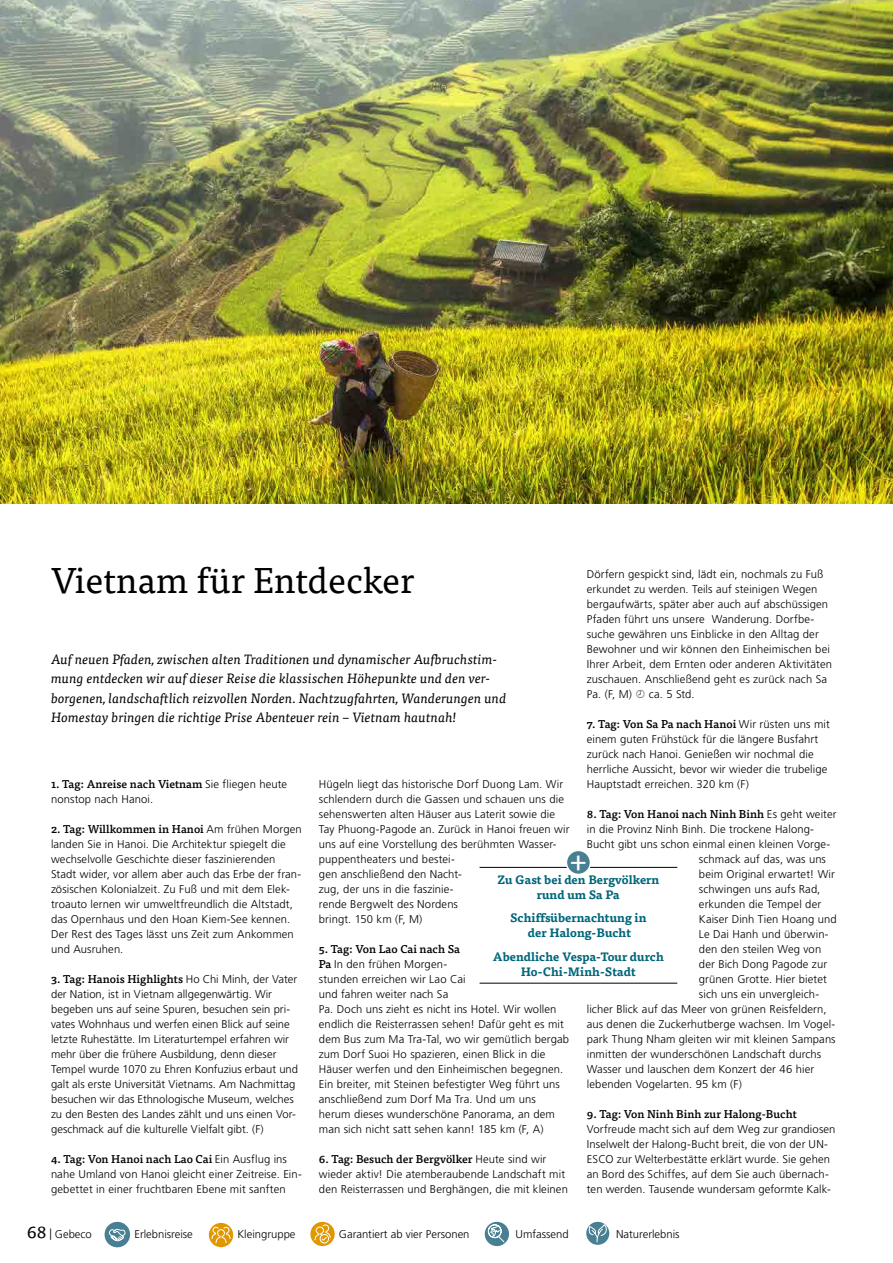
<style>
.page{position:relative;width:893px;height:1263px;background:#fff}
.page>*{position:absolute;margin:0;border:0;box-sizing:border-box;transform-origin:0 0}
.t1{font:36px "Tisa OT";color:#000}
.t2{font:30px "Tisa OT";color:#fff}
.t3{font:18px "Tisa OT";color:#000}
.t4{font:italic 13.5px/19.5px "Tisa OT";letter-spacing:.005em;color:#000}
.t5{font:700 12px/15px "Tisa OT";color:#00667b;text-align:center}
.t6{font:300 11.25px/15px "Frutiger LT Pro";letter-spacing:.01em;color:#000}
.t7{font:500 11.25px "Tisa OT";color:#000}
.s1{font-family:"Frutiger LT Pro";font-weight:300}
.s2{font-family:"Tisa OT";font-weight:500}
.s3{font-family:"Frutiger LT Pro";font-weight:300;font-size:11.25px}
</style>
<div class="page">
<img style="left:0;top:0;width:893px;height:503px">
<hr style="left:480px;top:983px;width:197px;height:1px;background:#000">
<hr style="left:480px;top:867px;width:197px;height:1px;background:#000">
<div style="left:566px;top:850px;width:24px;height:24px;background:#487f92;border-radius:50%"></div>
<div style="left:566px;top:850px;width:25px;height:25px;border:2px solid #fff;border-radius:50%"></div>
<div style="left:209px;top:1223px;width:24px;height:24px;background:#e09700;border-radius:50%"></div>
<svg style="left:211px;top:1226px;width:20px;height:17px"></svg>
<div style="left:105px;top:1222px;width:25px;height:25px;background:#487f92;border-radius:50%"></div>
<svg style="left:108px;top:1228px;width:18px;height:14px"></svg>
<svg style="left:310px;top:1222px;width:25px;height:24px"></svg>
<svg style="left:314px;top:1224px;width:17px;height:20px"></svg>
<svg style="left:586px;top:1222px;width:23px;height:23px"></svg>
<svg style="left:589px;top:1221px;width:18px;height:22px"></svg>
<div style="left:485px;top:1222px;width:24px;height:24px;background:#487f92;border-radius:50%"></div>
<svg style="left:488px;top:1224px;width:17px;height:19px"></svg>
<h1 class="t1" style="left:51px;top:559px;width:365px">Vietnam für Entdecker</h1>
<p class="t6" style="left:587px;top:567px;width:247px">Dörfern gespickt sind, lädt ein, nochmals zu Fuß erkundet zu werden. Teils auf steinigen Wegen bergaufwärts, später aber auch auf abschüssigen Pfaden führt uns unsere Wanderung. Dorfbe&shy;suche gewähren uns Einblicke in den Alltag der Bewohner und wir können den Einheimischen bei Ihrer Arbeit, dem Ernten oder anderen Aktivitäten zuschauen. Anschließend geht es zurück nach Sa Pa. (F, M)</p>
<p class="t4" style="left:51px;top:649px;width:457px">Auf neuen Pfaden, zwischen alten Traditionen und dynamischer Aufbruchstim&shy;mung entdecken wir auf dieser Reise die klassischen Höhepunkte und den ver&shy;borgenen, landschaftlich reizvollen Norden. Nachtzugfahrten, Wanderungen und Homestay bringen die richtige Prise Abenteuer rein – Vietnam hautnah!</p>
<p class="t6" style="left:649px;top:687px;width:47px">ca. 5 Std.</p>
<p class="t7" style="left:587px;top:717px;width:245px">7. Tag: Von Sa Pa nach Hanoi <span class="s1">Wir rüsten uns mit</span></p>
<p class="t6" style="left:587px;top:732px;width:242px">einem guten Frühstück für die längere Busfahrt zurück nach Hanoi. Genießen wir nochmal die herrliche Aussicht, bevor wir wieder die trubelige Hauptstadt erreichen. 320 km (F)</p>
<p class="t7" style="left:587px;top:807px;width:251px">8. Tag: Von Hanoi nach Ninh Binh <span class="s1">Es geht weiter</span></p>
<p class="t6" style="left:587px;top:822px;width:229px">in die Provinz Ninh Binh. Die trockene Halong-</p>
<p class="t6" style="left:587px;top:837px;width:245px">Bucht gibt uns schon einmal einen kleinen Vorge-</p>
<p class="t6" style="left:699px;top:852px;width:129px">schmack auf das, was uns</p>
<p class="t6" style="left:699px;top:867px;width:137px">beim Original erwartet! Wir</p>
<p class="t6" style="left:699px;top:882px;width:123px">schwingen uns aufs Rad,</p>
<p class="t6" style="left:699px;top:897px;width:124px">erkunden die Tempel der</p>
<p class="t6" style="left:699px;top:912px;width:139px">Kaiser Dinh Tien Hoang und</p>
<p class="t6" style="left:699px;top:927px;width:131px">Le Dai Hanh und überwin-</p>
<p class="t6" style="left:699px;top:942px;width:124px">den den steilen Weg von</p>
<p class="t6" style="left:699px;top:957px;width:130px">der Bich Dong Pagode zur</p>
<p class="t6" style="left:699px;top:972px;width:129px">grünen Grotte. Hier bietet</p>
<p class="t6" style="left:699px;top:987px;width:122px">sich uns ein unvergleich-</p>
<p class="t6" style="left:587px;top:1002px;width:241px">licher Blick auf das Meer von grünen Reisfeldern,</p>
<p class="t6" style="left:587px;top:1017px;width:250px">aus denen die Zuckerhutberge wachsen. Im Vogel-</p>
<p class="t6" style="left:587px;top:1032px;width:250px">park Thung Nham gleiten wir mit kleinen Sampans</p>
<p class="t6" style="left:587px;top:1047px;width:236px">inmitten der wunderschönen Landschaft durchs</p>
<p class="t6" style="left:587px;top:1062px;width:229px">Wasser und lauschen dem Konzert der 46 hier</p>
<p class="t6" style="left:587px;top:1077px;width:157px">lebenden Vogelarten. 95 km (F)</p>
<p class="t7" style="left:587px;top:1107px;width:212px">9. Tag: Von Ninh Binh zur Halong-Bucht</p>
<p class="t6" style="left:587px;top:1122px;width:250px">Vorfreude macht sich auf dem Weg zur grandiosen Inselwelt der Halong-Bucht breit, die von der UN-ESCO zur Welterbestätte erklärt wurde. Sie gehen an Bord des Schiffes, auf dem Sie auch übernach&shy;ten werden. Tausende wundersam geformte Kalk-</p>
<p class="t6" style="left:319px;top:777px;width:252px">Hügeln liegt das historische Dorf Duong Lam. Wir schlendern durch die Gassen und schauen uns die sehenswerten alten Häuser aus Laterit sowie die Tay Phuong-Pagode an. Zurück in Hanoi freuen wir uns auf eine Vorstellung des berühmten Wasser&shy;puppentheaters und bestei-<br>gen anschließend den Nacht-<br>zug, der uns in die faszinie-<br>rende Bergwelt des Nordens<br>bringt. 150 km (F, M)</p>
<p class="t7" style="left:319px;top:942px;width:143px">5. Tag: Von Lao Cai nach Sa</p>
<p class="t6" style="left:319px;top:957px;width:252px"><span class="s2">Pa</span> In den frühen Morgen-<br>stunden erreichen wir Lao Cai<br>und fahren weiter nach Sa<br>Pa. Doch uns zieht es nicht ins Hotel. Wir wollen endlich die Reisterrassen sehen! Dafür geht es mit dem Bus zum Ma Tra-Tal, wo wir gemütlich bergab zum Dorf Suoi Ho spazieren, einen Blick in die Häuser werfen und den Einheimischen begegnen.<br>Ein breiter, mit Steinen befestigter Weg führt uns anschließend zum Dorf Ma Tra. Und um uns herum dieses wunderschöne Panorama, an dem man sich nicht satt sehen kann! 185 km (F, A)</p>
<p class="t7" style="left:319px;top:1152px;width:229px">6. Tag: Besuch der Bergvölker <span class="s1">Heute sind wir</span></p>
<p class="t6" style="left:319px;top:1167px;width:251px">wieder aktiv! Die atemberaubende Landschaft mit den Reisterrassen und Berghängen, die mit kleinen</p>
<p class="t7" style="left:51px;top:777px;width:238px">1. Tag: Anreise nach Vietnam <span class="s1">Sie fliegen heute</span></p>
<p class="t6" style="left:51px;top:792px;width:104px">nonstop nach Hanoi.</p>
<p class="t7" style="left:51px;top:822px;width:252px">2. Tag: Willkommen in Hanoi <span class="s1">Am frühen Morgen</span></p>
<p class="t6" style="left:51px;top:837px;width:252px">landen Sie in Hanoi. Die Architektur spiegelt die wechselvolle Geschichte dieser faszinierenden Stadt wider, vor allem aber auch das Erbe der fran&shy;zösischen Kolonialzeit. Zu Fuß und mit dem Elek&shy;troauto lernen wir umweltfreundlich die Altstadt, das Opernhaus und den Hoan Kiem-See kennen.<br>Der Rest des Tages lässt uns Zeit zum Ankommen und Ausruhen.</p>
<p class="t7" style="left:51px;top:972px;width:248px">3. Tag: Hanois Highlights <span class="s1">Ho Chi Minh, der Vater</span></p>
<p class="t6" style="left:51px;top:987px;width:249px">der Nation, ist in Vietnam allgegenwärtig. Wir begeben uns auf seine Spuren, besuchen sein pri&shy;vates Wohnhaus und werfen einen Blick auf seine letzte Ruhestätte. Im Literaturtempel erfahren wir mehr über die frühere Ausbildung, denn dieser Tempel wurde 1070 zu Ehren Konfuzius erbaut und galt als erste Universität Vietnams. Am Nachmittag besuchen wir das Ethnologische Museum, welches zu den Besten des Landes zählt und uns einen Vor&shy;geschmack auf die kulturelle Vielfalt gibt. (F)</p>
<p class="t7" style="left:51px;top:1152px;width:237px">4. Tag: Von Hanoi nach Lao Cai <span class="s1">Ein Ausflug ins</span></p>
<p class="t6" style="left:51px;top:1167px;width:252px">nahe Umland von Hanoi gleicht einer Zeitreise. Ein&shy;gebettet in einer fruchtbaren Ebene mit sanften</p>
<h2 class="t2" style="left:570px;top:842px;width:19px">+</h2>
<p class="t5" style="left:497px;top:872px;width:164px">Zu Gast bei den Bergvölkern rund um Sa Pa</p>
<p class="t5" style="left:510px;top:911px;width:138px">Schiffsübernachtung in der Halong-Bucht</p>
<p class="t5" style="left:493px;top:949px;width:173px">Abendliche Vespa-Tour durch<br>Ho-Chi-Minh-Stadt</p>
<h3 class="t3" style="left:27px;top:1221px;width:27px">68 <span class="s3">|</span></h3>
<p class="t6" style="left:55px;top:1227px;width:38px">Gebeco</p>
<p class="t6" style="left:134px;top:1226px;width:60px">Erlebnisreise</p>
<p class="t6" style="left:237px;top:1227px;width:60px">Kleingruppe</p>
<p class="t6" style="left:339px;top:1227px;width:132px">Garantiert ab vier Personen</p>
<p class="t6" style="left:516px;top:1227px;width:55px">Umfassend</p>
<p class="t6" style="left:616px;top:1226px;width:65px">Naturerlebnis</p>
</div>
